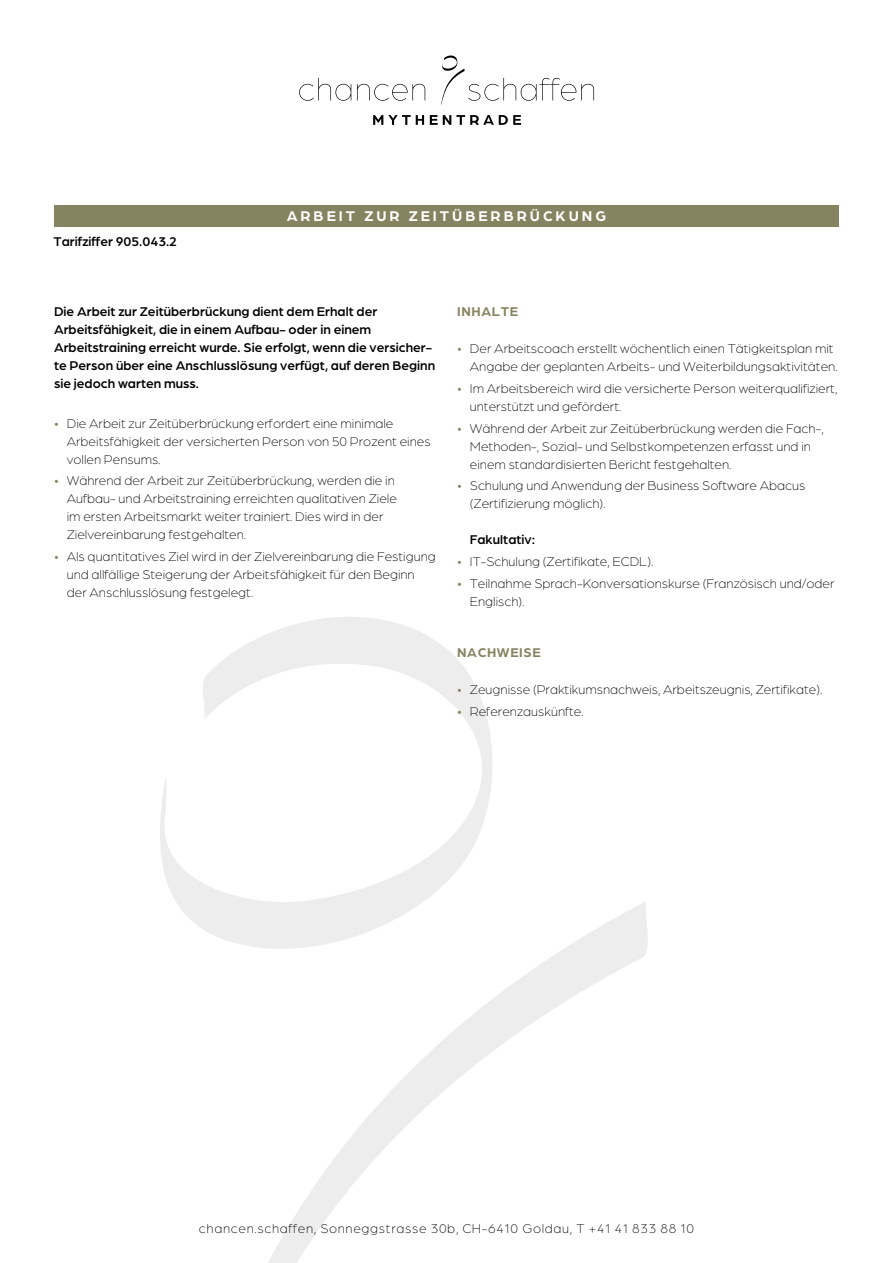
<style>
.page{position:relative;width:893px;height:1263px;background:#fff}
.page>*{position:absolute;margin:0;border:0;box-sizing:border-box;transform-origin:0 0}
.t1{font:700 15px "Arboria";letter-spacing:.2em;color:#fff}
.t2{font:300 13.5px/18px "Arboria";color:#000}
.t3{font:500 13.5px/18px "Arboria";color:#000}
.t4{font:300 13.5px "Arboria";letter-spacing:.05em;color:#000}
.t5{font:700 13.5px "Arboria";letter-spacing:.05em;color:#868360}
.s1{color:#868360}
</style>
<div class="page">
<svg style="left:160px;top:617px;width:332px;height:284px"></svg>
<svg style="left:176px;top:901px;width:472px;height:362px"></svg>
<div style="left:54px;top:205px;width:784px;height:22px;background:#868360"></div>
<svg style="left:299px;top:78px;width:126px;height:23px"></svg>
<svg style="left:373px;top:115px;width:148px;height:10px"></svg>
<svg style="left:441px;top:55px;width:153px;height:50px"></svg>
<p class="t3" style="left:54px;top:232px;width:125px">Tarifziffer 905.043.2</p>
<p class="t1" style="left:287px;top:206px;width:321px">ARBEIT ZUR ZEITÜBERBRÜCKUNG</p>
<p class="t3" style="left:54px;top:302px;width:383px">Die Arbeit zur Zeitüberbrückung dient dem Erhalt der Arbeitsfähigkeit, die in einem Aufbau- oder in einem Arbeitstraining erreicht wurde. Sie erfolgt, wenn die versicher&shy;te Person über eine Anschlusslösung verfügt, auf deren Beginn sie jedoch warten muss.</p>
<p class="t2" style="left:67px;top:414px;width:365px;text-indent:-13px"><span class="s1">•</span> Die Arbeit zur Zeitüberbrückung erfordert eine minimale<br>Arbeitsfähigkeit der versicherten Person von 50 Prozent eines vollen Pensums.</p>
<p class="t2" style="left:67px;top:472px;width:332px;text-indent:-13px"><span class="s1">•</span> Während der Arbeit zur Zeitüberbrückung, werden die in Aufbau- und Arbeitstraining erreichten qualitativen Ziele im ersten Arbeitsmarkt weiter trainiert. Dies wird in der Zielvereinbarung festgehalten.</p>
<p class="t2" style="left:67px;top:547px;width:371px;text-indent:-13px"><span class="s1">•</span> Als quantitatives Ziel wird in der Zielvereinbarung die Festigung und allfällige Steigerung der Arbeitsfähigkeit für den Beginn der Anschlusslösung festgelegt.</p>
<p class="t5" style="left:457px;top:302px;width:63px">INHALTE</p>
<p class="t2" style="left:457px;top:340px;width:382px;text-align:right"><span class="s1">•</span> Der Arbeitscoach erstellt wöchentlich einen Tätigkeitsplan mit<br>Angabe der geplanten Arbeits- und Weiterbildungsaktivitäten.</p>
<p class="t2" style="left:470px;top:379px;width:369px;text-indent:-13px"><span class="s1">•</span> Im Arbeitsbereich wird die versicherte Person weiterqualifiziert, unterstützt und gefördert.</p>
<p class="t2" style="left:470px;top:419px;width:355px;text-indent:-13px"><span class="s1">•</span> Während der Arbeit zur Zeitüberbrückung werden die Fach-,<br>Methoden-, Sozial- und Selbstkompetenzen erfasst und in einem standardisierten Bericht festgehalten.</p>
<p class="t2" style="left:470px;top:476px;width:337px;text-indent:-13px"><span class="s1">•</span> Schulung und Anwendung der Business Software Abacus (Zertifizierung möglich).</p>
<p class="t3" style="left:470px;top:530px;width:67px">Fakultativ:</p>
<p class="t2" style="left:457px;top:552px;width:198px"><span class="s1">•</span> IT-Schulung (Zertifikate, ECDL).</p>
<p class="t2" style="left:470px;top:574px;width:366px;text-indent:-13px"><span class="s1">•</span> Teilnahme Sprach-Konversationskurse (Französisch und/oder<br>Englisch).</p>
<p class="t5" style="left:457px;top:643px;width:85px">NACHWEISE</p>
<p class="t2" style="left:457px;top:680px;width:367px"><span class="s1">•</span> Zeugnisse (Praktikumsnachweis, Arbeitszeugnis, Zertifikate).</p>
<p class="t2" style="left:457px;top:702px;width:128px"><span class="s1">•</span> Referenzauskünfte.</p>
<p class="t4" style="left:199px;top:1220px;width:497px">chancen.schaffen, Sonneggstrasse 30b, CH-6410 Goldau, T +41 41 833 88 10</p>
</div>
